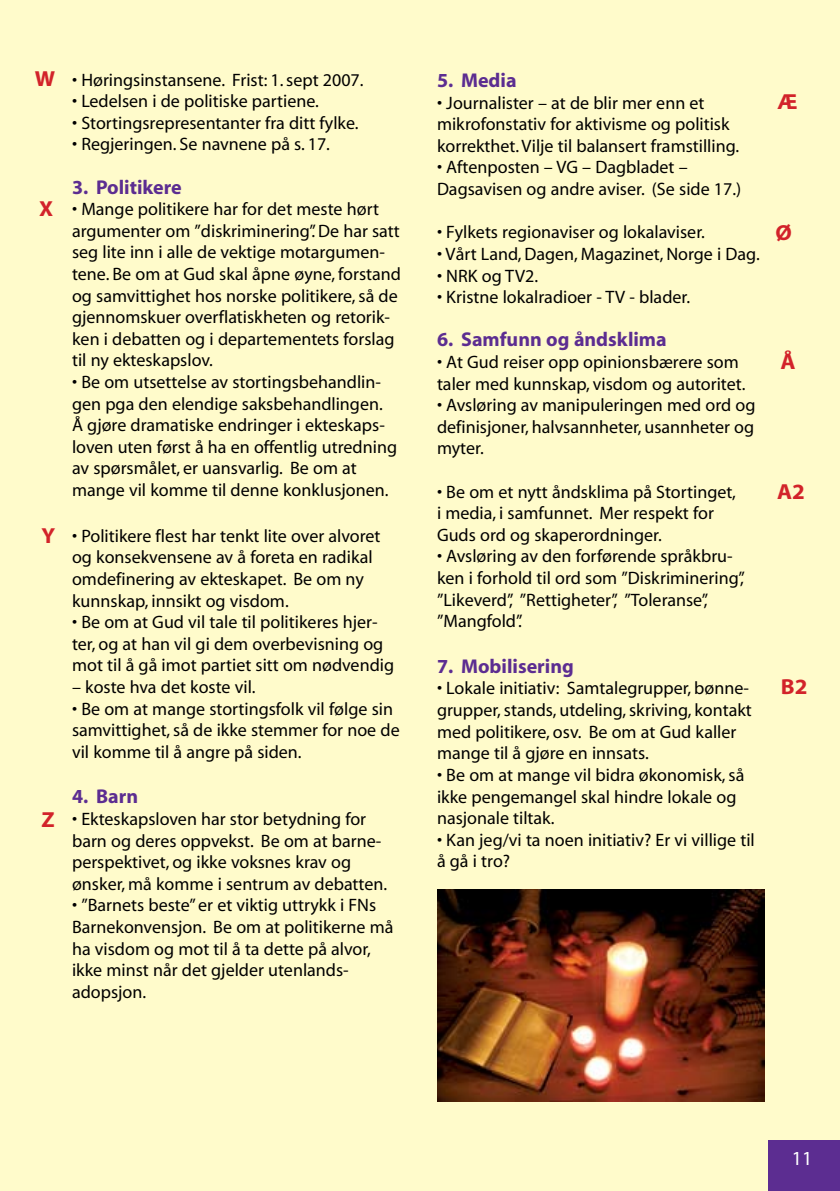
<style>
.page{position:relative;width:840px;height:1191px;background:#fff}
.page>*{position:absolute;margin:0;border:0;box-sizing:border-box;transform-origin:0 0}
.t1{font:700 21.8px "Myriad";color:#d2232a;scale:1.05 1}
.t2{font:700 20px "Myriad";color:#5c2d91}
.t3{font:20px "Myriad";color:#fff}
.t4{font:18px/21.6px "Myriad";color:#000}
</style>
<div class="page">
<div style="left:0;top:0;width:839px;height:1191px;background:#fffbcb"></div>
<div style="left:767px;top:1140px;width:72px;height:51px;background:#5c2d91"></div>
<img style="left:437px;top:889px;width:326px;height:212px">
<p class="t1" style="left:35px;top:67px;width:21px">W</p>
<p class="t1" style="left:39px;top:198px;width:15px">X</p>
<p class="t1" style="left:41px;top:524px;width:15px">Y</p>
<p class="t1" style="left:41px;top:809px;width:14px">Z</p>
<p class="t4" style="left:72px;top:69px;width:293px">• Høringsinstansene. Frist: 1. sept 2007.</p>
<p class="t4" style="left:72px;top:91px;width:248px">• Ledelsen i de politiske partiene.</p>
<p class="t4" style="left:72px;top:113px;width:288px">• Stortingsrepresentanter fra ditt fylke.</p>
<p class="t4" style="left:72px;top:134px;width:259px">• Regjeringen. Se navnene på s. 17.</p>
<p class="t2" style="left:72px;top:176px;width:111px">3. Politikere</p>
<p class="t4" style="left:72px;top:199px;width:330px">• Mange politikere har for det meste hørt argumenter om ”diskriminering”. De har satt seg lite inn i alle de vektige motargumen&shy;tene. Be om at Gud skal åpne øyne, forstand og samvittighet hos norske politikere, så de gjennomskuer overflatiskheten og retorik&shy;ken i debatten og i departementets forslag til ny ekteskapslov.</p>
<p class="t4" style="left:72px;top:372px;width:326px">• Be om utsettelse av stortingsbehandlin&shy;gen pga den elendige saksbehandlingen.<br>Å gjøre dramatiske endringer i ekteskaps&shy;loven uten først å ha en offentlig utredning av spørsmålet, er uansvarlig. Be om at mange vil komme til denne konklusjonen.</p>
<p class="t4" style="left:72px;top:525px;width:310px">• Politikere flest har tenkt lite over alvoret og konsekvensene av å foreta en radikal omdefinering av ekteskapet. Be om ny kunnskap, innsikt og visdom.</p>
<p class="t4" style="left:72px;top:612px;width:323px">• Be om at Gud vil tale til politikeres hjer&shy;ter, og at han vil gi dem overbevisning og mot til å gå imot partiet sitt om nødvendig</p>
<p class="t4" style="left:72px;top:677px;width:185px">– koste hva det koste vil.</p>
<p class="t4" style="left:72px;top:698px;width:329px">• Be om at mange stortingsfolk vil følge sin samvittighet, så de ikke stemmer for noe de vil komme til å angre på siden.</p>
<p class="t2" style="left:72px;top:786px;width:68px">4. Barn</p>
<p class="t4" style="left:72px;top:809px;width:316px">• Ekteskapsloven har stor betydning for barn og deres oppvekst. Be om at barne&shy;perspektivet, og ikke voksnes krav og ønsker, må komme i sentrum av debatten.</p>
<p class="t4" style="left:72px;top:895px;width:323px">• ”Barnets beste” er et viktig uttrykk i FNs Barnekonvensjon. Be om at politikerne må ha visdom og mot til å ta dette på alvor, ikke minst når det gjelder utenlands&shy;adopsjon.</p>
<p class="t2" style="left:437px;top:70px;width:81px">5. Media</p>
<p class="t4" style="left:437px;top:93px;width:303px">• Journalister – at de blir mer enn et mikrofonstativ for aktivisme og politisk korrekthet. Vilje til balansert framstilling.</p>
<p class="t4" style="left:437px;top:157px;width:305px">• Aftenposten – VG – Dagbladet –<br>Dagsavisen og andre aviser. (Se side 17.)</p>
<p class="t4" style="left:437px;top:222px;width:269px">• Fylkets regionaviser og lokalaviser.</p>
<p class="t4" style="left:437px;top:244px;width:324px">• Vårt Land, Dagen, Magazinet, Norge i Dag.</p>
<p class="t4" style="left:437px;top:265px;width:102px">• NRK og TV2.</p>
<p class="t4" style="left:437px;top:287px;width:254px">• Kristne lokalradioer - TV - blader.</p>
<p class="t2" style="left:437px;top:329px;width:231px">6. Samfunn og åndsklima</p>
<p class="t4" style="left:437px;top:352px;width:310px">• At Gud reiser opp opinionsbærere som taler med kunnskap, visdom og autoritet.</p>
<p class="t4" style="left:437px;top:395px;width:320px;text-align:justify">• Avsløring av manipuleringen med ord og definisjoner, halvsannheter, usannheter og myter.</p>
<p class="t4" style="left:437px;top:481px;width:300px">• Be om et nytt åndsklima på Stortinget, i media, i samfunnet. Mer respekt for<br>Guds ord og skaperordninger.</p>
<p class="t4" style="left:437px;top:546px;width:309px">• Avsløring av den forførende språkbru&shy;ken i forhold til ord som ”Diskriminering”, ”Likeverd”, ”Rettigheter”, ”Toleranse”, ”Mangfold”.</p>
<p class="t2" style="left:437px;top:656px;width:138px">7. Mobilisering</p>
<p class="t4" style="left:437px;top:678px;width:316px">• Lokale initiativ: Samtalegrupper, bønne&shy;grupper, stands, utdeling, skriving, kontakt med politikere, osv. Be om at Gud kaller mange til å gjøre en innsats.</p>
<p class="t4" style="left:437px;top:765px;width:309px">• Be om at mange vil bidra økonomisk, så ikke pengemangel skal hindre lokale og nasjonale tiltak.</p>
<p class="t4" style="left:437px;top:829px;width:319px">• Kan jeg/vi ta noen initiativ? Er vi villige til å gå i tro?</p>
<p class="t1" style="left:777px;top:90px;width:20px">Æ</p>
<p class="t1" style="left:775px;top:221px;width:17px">Ø</p>
<p class="t1" style="left:780px;top:351px;width:16px">Å</p>
<p class="t1" style="left:776px;top:480px;width:28px">A2</p>
<p class="t1" style="left:780px;top:675px;width:27px">B2</p>
<p class="t3" style="left:791px;top:1148px;width:22px">11</p>
</div>
